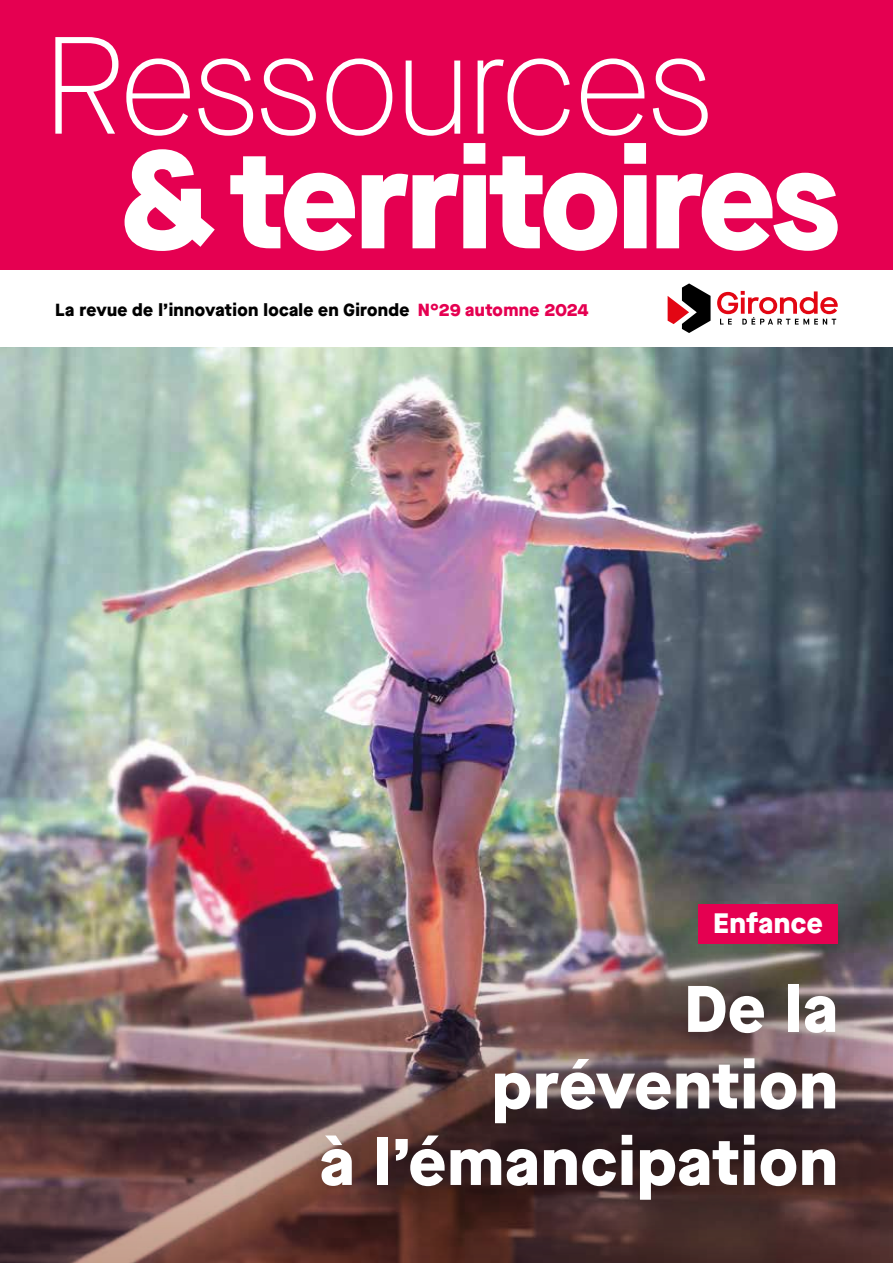
<style>
.page{position:relative;width:893px;height:1263px;background:#fff}
.page>*{position:absolute;margin:0;border:0;box-sizing:border-box;transform-origin:0 0}
.t1{font:800 65.7px/76.5px "Maison Neue";letter-spacing:.02em;color:#fff;text-align:right}
.t2{font:800 28.05px "Maison Neue";letter-spacing:.02em;color:#fff}
.t3{font:800 17.55px "Maison Neue";letter-spacing:.02em;color:#000}
.s1{color:#e50051}
</style>
<div class="page">
<img style="left:0;top:347px;width:893px;height:462px">
<div style="left:0;top:0;width:893px;height:298px;background:#e50051"></div>
<div style="left:0;top:270px;width:893px;height:77px;background:#fff"></div>
<svg style="left:55px;top:37px;width:653px;height:99px"></svg>
<svg style="left:125px;top:143px;width:713px;height:108px"></svg>
<svg style="left:717px;top:291px;width:121px;height:34px"></svg>
<svg style="left:668px;top:283px;width:43px;height:50px"></svg>
<img style="left:0;top:809px;width:893px;height:454px">
<img style="left:233px;top:896px;width:660px;height:367px">
<div style="left:698px;top:904px;width:140px;height:39px;background:#e50051"></div>
<p class="t3" style="left:55px;top:297px;width:535px">La revue de l’innovation locale en Gironde <span class="s1">N°29 automne 2024</span></p>
<h2 class="t2" style="left:713px;top:902px;width:111px">Enfance</h2>
<h1 class="t1" style="left:320px;top:969px;width:519px">De la<br>prévention<br>à l’émancipation</h1>
</div>
